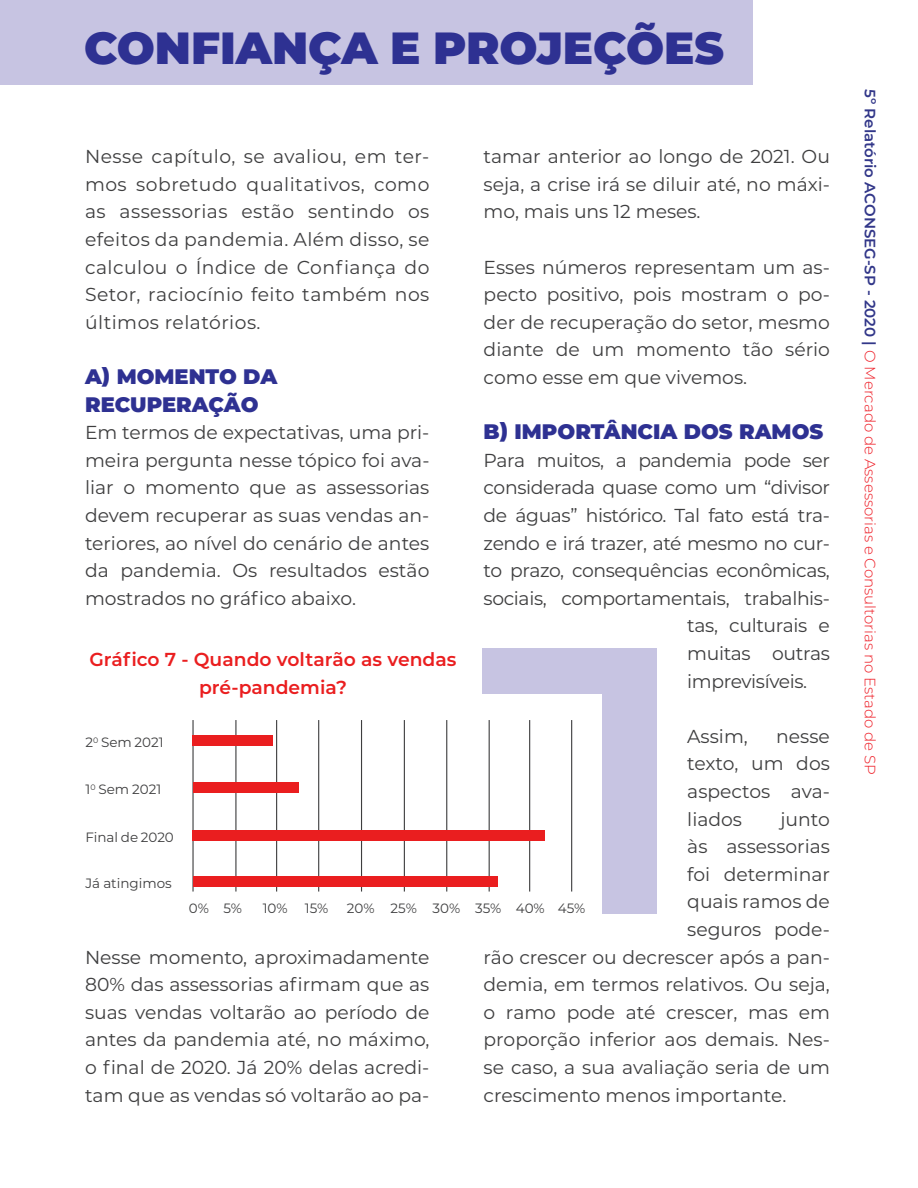
<style>
.page{position:relative;width:918px;height:1188px;background:#fff}
.page>*{position:absolute;margin:0;border:0;box-sizing:border-box;transform-origin:0 0}
.t1{font:900 45px "Montserrat";color:#2e3192}
.t2{font:900 21px/27.6px "Montserrat";color:#2e3192}
.t3{font:18.75px/27.6px "Montserrat";color:#3e3e3f;text-align:justify}
.t4{font:18.75px "Montserrat";letter-spacing:-.02em;color:#3e3e3f}
.t5{font:600 18.75px/27.6px "Montserrat";color:#ea1e1f;text-align:center}
.t6{font:300 15px "Montserrat";color:#ee1c25}
.t7{font:13.5px "Montserrat";color:#3e3e3f}
.s1{font-weight:600;color:#323789}
</style>
<div class="page">
<div style="left:0;top:0;width:752px;height:85px;background:#c7c4e2"></div>
<hr style="left:192px;top:720px;width:2px;height:172px;background:#3e3e3f">
<hr style="left:235px;top:720px;width:1px;height:172px;background:#3e3e3f">
<hr style="left:276px;top:720px;width:1px;height:172px;background:#3e3e3f">
<hr style="left:318px;top:720px;width:1px;height:172px;background:#3e3e3f">
<hr style="left:361px;top:720px;width:1px;height:172px;background:#3e3e3f">
<hr style="left:404px;top:720px;width:1px;height:172px;background:#3e3e3f">
<hr style="left:446px;top:720px;width:1px;height:172px;background:#3e3e3f">
<hr style="left:489px;top:720px;width:1px;height:172px;background:#3e3e3f">
<hr style="left:529px;top:720px;width:1px;height:172px;background:#3e3e3f">
<hr style="left:571px;top:720px;width:1px;height:172px;background:#3e3e3f">
<div style="left:193px;top:877px;width:304px;height:10px;background:#ea1e1f"></div>
<div style="left:193px;top:830px;width:352px;height:10px;background:#ea1e1f"></div>
<div style="left:193px;top:782px;width:105px;height:11px;background:#ea1e1f"></div>
<div style="left:193px;top:736px;width:80px;height:10px;background:#ea1e1f"></div>
<div style="left:603px;top:648px;width:54px;height:265px;background:#c7c4e2"></div>
<div style="left:483px;top:648px;width:139px;height:46px;background:#c7c4e2"></div>
<h1 class="t1" style="left:84px;top:14px;width:642px">CONFIANÇA E PROJEÇÕES</h1>
<p class="t3" style="left:85px;top:142px;width:346px">Nesse capítulo, se avaliou, em ter&shy;mos sobretudo qualitativos, como as assessorias estão sentindo os efeitos da pandemia. Além disso, se calculou o Índice de Confiança do Setor, raciocínio feito também nos últimos relatórios.</p>
<p class="t2" style="left:85px;top:361px;width:194px">A) MOMENTO DA<br>RECUPERAÇÃO</p>
<p class="t3" style="left:85px;top:418px;width:346px">Em termos de expectativas, uma pri&shy;meira pergunta nesse tópico foi ava&shy;liar o momento que as assessorias devem recuperar as suas vendas an&shy;teriores, ao nível do cenário de antes da pandemia. Os resultados estão mostrados no gráfico abaixo.</p>
<p class="t3" style="left:484px;top:142px;width:348px">tamar anterior ao longo de 2021. Ou seja, a crise irá se diluir até, no máxi&shy;mo, mais uns 12 meses.</p>
<p class="t3" style="left:484px;top:252px;width:348px">Esses números representam um as&shy;pecto positivo, pois mostram o po&shy;der de recuperação do setor, mesmo diante de um momento tão sério como esse em que vivemos.</p>
<p class="t2" style="left:484px;top:417px;width:341px">B) IMPORTÂNCIA DOS RAMOS</p>
<p class="t4" style="left:484px;top:447px;width:348px">Para muitos, a pandemia pode ser</p>
<p class="t4" style="left:484px;top:475px;width:348px">considerada quase como um “divisor</p>
<p class="t4" style="left:484px;top:502px;width:348px">de águas” histórico. Tal fato está tra-</p>
<p class="t4" style="left:484px;top:530px;width:348px">zendo e irá trazer, até mesmo no cur-</p>
<p class="t4" style="left:484px;top:558px;width:348px">to prazo, consequências econômicas,</p>
<p class="t4" style="left:484px;top:585px;width:348px">sociais, comportamentais, trabalhis-</p>
<p class="t4" style="left:687px;top:613px;width:144px">tas, culturais e</p>
<p class="t4" style="left:687px;top:640px;width:144px">muitas outras</p>
<p class="t4" style="left:687px;top:668px;width:121px">imprevisíveis.</p>
<p class="t3" style="left:687px;top:722px;width:62px">Assim,</p>
<p class="t5" style="left:89px;top:645px;width:369px">Gráfico 7 - Quando voltarão as vendas pré-pandemia?</p>
<p class="t7" style="left:85px;top:733px;width:80px">2<sup>0</sup> Sem 2021</p>
<p class="t7" style="left:85px;top:780px;width:77px">1<sup>0</sup> Sem 2021</p>
<p class="t7" style="left:85px;top:828px;width:90px">Final de 2020</p>
<p class="t7" style="left:85px;top:874px;width:88px">Já atingimos</p>
<p class="t7" style="left:189px;top:899px;width:55px">0% 5%</p>
<p class="t7" style="left:263px;top:899px;width:27px">10%</p>
<p class="t7" style="left:305px;top:899px;width:25px">15%</p>
<p class="t7" style="left:347px;top:899px;width:240px">20% 25% 30% 35% 40% 45%</p>
<p class="t3" style="left:85px;top:943px;width:346px">Nesse momento, aproximadamente 80% das assessorias afirmam que as suas vendas voltarão ao período de antes da pandemia até, no máximo, o final de 2020. Já 20% delas acredi&shy;tam que as vendas só voltarão ao pa-</p>
<p class="t3" style="left:687px;top:722px;width:144px;text-indent:89px">nesse texto, um dos aspectos ava&shy;liados</p>
<p class="t3" style="left:780px;top:804px;width:51px">junto</p>
<p class="t3" style="left:687px;top:832px;width:144px">às assessorias</p>
<p class="t3" style="left:687px;top:860px;width:144px">foi determinar</p>
<p class="t3" style="left:687px;top:887px;width:144px">quais ramos de</p>
<p class="t3" style="left:687px;top:915px;width:144px">seguros pode-</p>
<p class="t3" style="left:484px;top:942px;width:348px">rão crescer ou decrescer após a pan-</p>
<p class="t3" style="left:484px;top:970px;width:348px">demia, em termos relativos. Ou seja,</p>
<p class="t3" style="left:484px;top:998px;width:348px">o ramo pode até crescer, mas em</p>
<p class="t3" style="left:484px;top:1025px;width:348px">proporção inferior aos demais. Nes-</p>
<p class="t3" style="left:484px;top:1053px;width:348px">se caso, a sua avaliação seria de um</p>
<p class="t3" style="left:484px;top:1080px;width:304px">crescimento menos importante.</p>
<p class="t6" style="left:880px;top:89px;width:687px;rotate:90deg"><span class="s1">5º Relatório ACONSEG-SP - 2020 |</span> O Mercado de Assessorias e Consultorias no Estado de SP</p>
</div>
